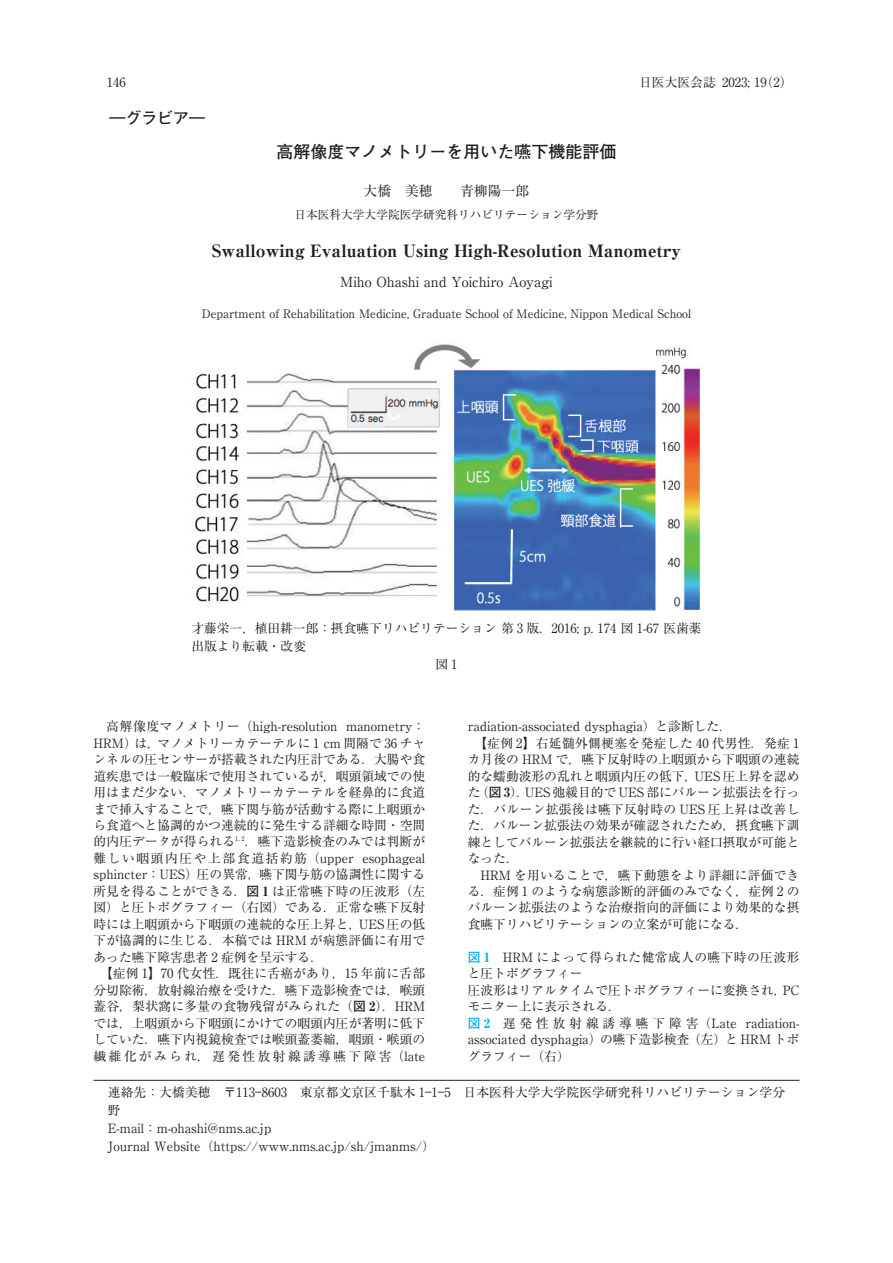
<style>
.page{position:relative;width:893px;height:1263px;background:#fff}
.page>*{position:absolute;margin:0;border:0;box-sizing:border-box;transform-origin:0 0}
.t1{font:800 16.95px "Ryumin Pr 6 N";color:#231f20}
.t2{font:700 16.95px "Futo Go B101 Pr 6 N";color:#231f20}
.t3{font:700 15.9px "Futo Go B101 Pr 6 N";color:#231f20}
.t4{font:13.8px "Ryumin Pr 6 N";color:#231f20}
.t5{font:12.75px/16.5px "Ryumin Pr 6 N";color:#231f20}
.t6{font:11.7px "Ryumin Pr 6 N";color:#231f20}
.s1{font-family:"Futo Go B101 Pr 6 N";font-weight:700}
.s2{font-weight:800}
.s3{font-family:"Futo Go B101 Pr 6 N";font-weight:700;color:#00aeef}
.s4{font-weight:800;color:#00aeef}
</style>
<div class="page">
<img style="left:195px;top:344px;width:505px;height:267px">
<hr style="left:94px;top:1080px;width:705px;height:1px;background:#231f20">
<p class="t5" style="left:107px;top:74px;width:21px">146</p>
<p class="t5" style="left:639px;top:74px;width:155px">日医大医会誌 2023; 19（2）</p>
<p class="t3" style="left:109px;top:105px;width:97px">―グラビア―</p>
<h1 class="t2" style="left:276px;top:138px;width:342px">高解像度マノメトリーを用いた嚥下機能評価</h1>
<p class="t4" style="left:364px;top:180px;width:167px">大橋　美穂　　青柳陽一郎</p>
<p class="t6" style="left:294px;top:206px;width:306px">日本医科大学大学院医学研究科リハビリテーション学分野</p>
<h1 class="t1" style="left:212px;top:237px;width:471px">Swallowing Evaluation Using High-Resolution Manometry</h1>
<p class="t4" style="left:340px;top:271px;width:214px">Miho Ohashi and Yoichiro Aoyagi</p>
<p class="t6" style="left:202px;top:305px;width:491px">Department of Rehabilitation Medicine, Graduate School of Medicine, Nippon Medical School</p>
<p class="t5" style="left:191px;top:620px;width:512px">才藤栄一，植田耕一郎：摂食嚥下リハビリテーション 第 3 版．2016; p. 174 図 1-67 医歯薬</p>
<p class="t5" style="left:191px;top:638px;width:116px">出版より転載・改変</p>
<p class="t5" style="left:435px;top:656px;width:24px">図 1</p>
<p class="t5" style="left:94px;top:717px;width:333px">　高解像度マノメトリー（high-resolution manometry：<br>HRM）は，マノメトリーカテーテルに 1 cm 間隔で 36 チャンネルの圧センサーが搭載された内圧計である．大腸や食道疾患では一般臨床で使用されているが，咽頭領域での使用はまだ少ない．マノメトリーカテーテルを経鼻的に食道まで挿入することで，嚥下関与筋が活動する際に上咽頭から食道へと協調的かつ連続的に発生する詳細な時間・空間的内圧データが得られる<sup>1，2</sup>．嚥下造影検査のみでは判断が難しい咽頭内圧や上部食道括約筋（upper esophageal sphincter：UES）圧の異常，嚥下関与筋の協調性に関する所見を得ることができる．<span class="s1">図</span> <span class="s2">1</span> は正常嚥下時の圧波形（左図）と圧トポグラフィー（右図）である．正常な嚥下反射時には上咽頭から下咽頭の連続的な圧上昇と，UES 圧の低下が協調的に生じる．本稿では HRM が病態評価に有用であった嚥下障害患者 2 症例を呈示する．<br>　【症例 1】70 代女性．既往に舌癌があり，15 年前に舌部分切除術，放射線治療を受けた．嚥下造影検査では，喉頭蓋谷，梨状窩に多量の食物残留がみられた（<span class="s1">図</span> <span class="s2">2</span>）．HRMでは，上咽頭から下咽頭にかけての咽頭内圧が著明に低下していた．嚥下内視鏡検査では喉頭蓋萎縮，咽頭・喉頭の繊維化がみられ，遅発性放射線誘導嚥下障害（late</p>
<p class="t5" style="left:468px;top:717px;width:333px">radiation-associated dysphagia）と診断した．<br>　【症例 2】右延髄外側梗塞を発症した 40 代男性．発症 1カ月後の HRM で，嚥下反射時の上咽頭から下咽頭の連続的な蠕動波形の乱れと咽頭内圧の低下，UES 圧上昇を認めた（<span class="s1">図</span> <span class="s2">3</span>）．UES 弛緩目的で UES 部にバルーン拡張法を行った．バルーン拡張後は嚥下反射時の UES 圧上昇は改善した．バルーン拡張法の効果が確認されたため，摂食嚥下訓練としてバルーン拡張法を継続的に行い経口摂取が可能となった．<br>　HRM を用いることで，嚥下動態をより詳細に評価できる．症例 1 のような病態診断的評価のみでなく，症例 2 のバルーン拡張法のような治療指向的評価により効果的な摂食嚥下リハビリテーションの立案が可能になる．</p>
<p class="t5" style="left:468px;top:948px;width:333px"><span class="s3">図</span> <span class="s4">1</span>　HRM によって得られた健常成人の嚥下時の圧波形と圧トポグラフィー<br>圧波形はリアルタイムで圧トポグラフィーに変換され，PCモニター上に表示される．<br><span class="s3">図</span> <span class="s4">2</span>　遅発性放射線誘導嚥下障害（Late radiation&shy;associated dysphagia）の嚥下造影検査（左）と HRM トポグラフィー（右）</p>
<p class="t5" style="left:108px;top:1082px;width:679px;line-height:18.1px">連絡先：大橋美穂　〒113―8603　東京都文京区千駄木 1―1―5　日本医科大学大学院医学研究科リハビリテーション学分野<br>E-mail：m-ohashi@nms.ac.jp<br>Journal Website（https://www.nms.ac.jp/sh/jmanms/）</p>
</div>
